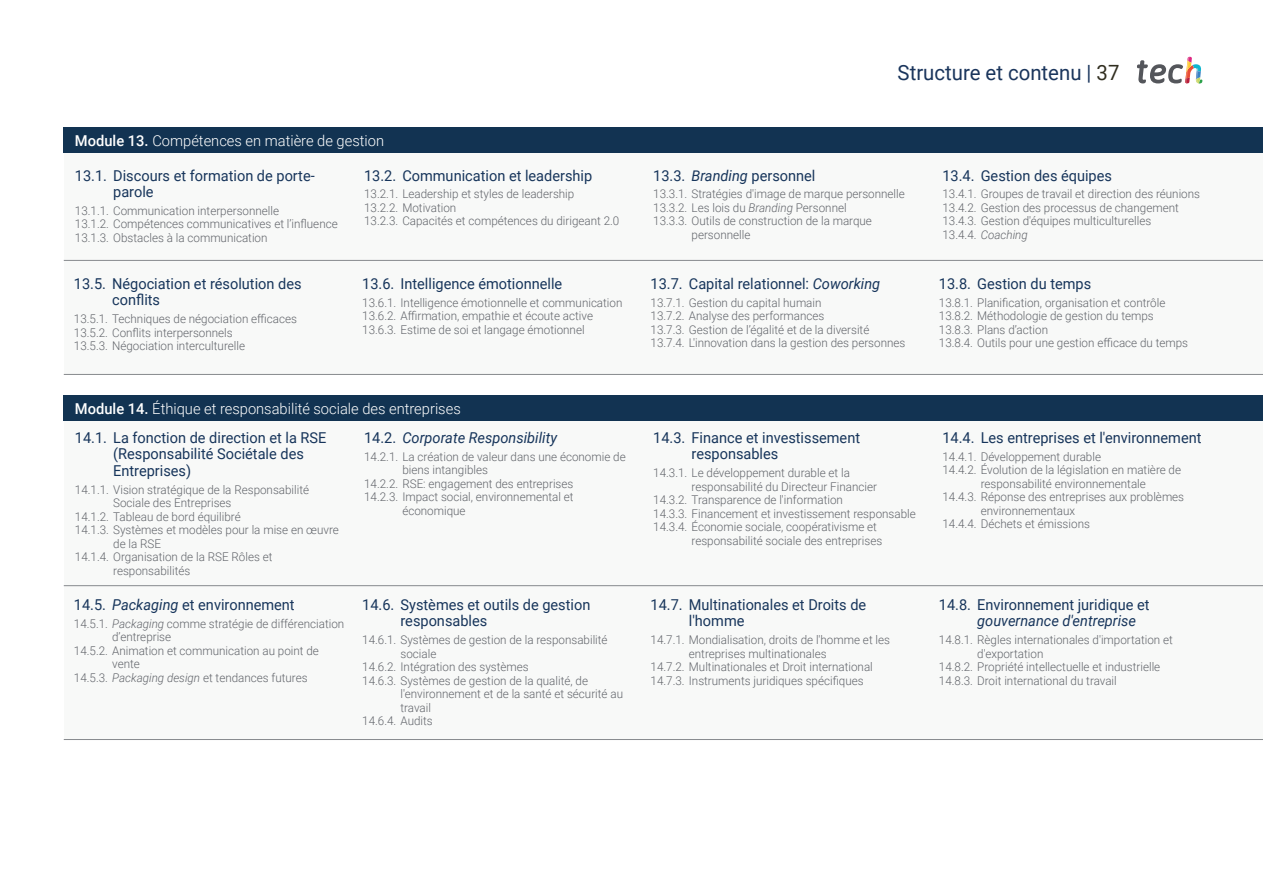
<style>
.page{position:relative;width:1263px;height:893px;background:#fff}
.page>*{position:absolute;margin:0;border:0;box-sizing:border-box;transform-origin:0 0}
.t1{font:21px "Roboto";color:#1a355c}
.t2{font:15px/16.5px "Roboto";color:#17355b}
.t3{font:300 15px "Roboto";color:#fff}
.t4{font:italic 15px "Roboto";color:#17355b}
.t5{font:300 12px/13.5px "Roboto";color:#61646a}
.s1{font-weight:500}
.s2{font-style:italic}
.s3{font-style:normal}
.s4{color:#312e20}
</style>
<div class="page">
<svg style="left:1137px;top:57px;width:65px;height:27px"></svg>
<div style="left:64px;top:153px;width:1199px;height:222px;background:#f8f9f8"></div>
<div style="left:64px;top:421px;width:1199px;height:318px;background:#f8f9f8"></div>
<hr style="left:64px;top:260px;width:1199px;height:1px;background:#878a8e">
<hr style="left:64px;top:585px;width:1199px;height:1px;background:#878a8e">
<hr style="left:64px;top:374px;width:1199px;height:1px;background:#878a8e">
<hr style="left:64px;top:739px;width:1199px;height:1px;background:#878a8e">
<div style="left:64px;top:128px;width:1199px;height:25px;background:#123352"></div>
<div style="left:64px;top:395px;width:1199px;height:26px;background:#123352"></div>
<p class="t3" style="left:75px;top:130px;width:311px"><span class="s1">Module 13.</span> Compétences en matière de gestion</p>
<p class="t2" style="left:113px;top:166px;width:203px;text-indent:-38px">13.1. Discours et formation de porte&shy;parole</p>
<p class="t5" style="left:75px;top:203px;width:264px">13.1.1. Communication interpersonnelle<br>13.1.2. Compétences communicatives et l’influence<br>13.1.3. Obstacles à la communication</p>
<p class="t2" style="left:112px;top:275px;width:191px;text-indent:-38px">13.5. Négociation et résolution des conflits</p>
<p class="t5" style="left:74px;top:312px;width:225px">13.5.1. Techniques de négociation efficaces<br>13.5.2. Conflits interpersonnels<br>13.5.3. Négociation interculturelle</p>
<p class="t2" style="left:364px;top:166px;width:230px">13.2. Communication et leadership</p>
<p class="t5" style="left:364px;top:187px;width:257px">13.2.1. Leadership et styles de leadership<br>13.2.2. Motivation<br>13.2.3. Capacités et compétences du dirigeant 2.0</p>
<p class="t2" style="left:362px;top:275px;width:202px">13.6. Intelligence émotionnelle</p>
<p class="t5" style="left:362px;top:295px;width:262px">13.6.1. Intelligence émotionnelle et communication<br>13.6.2. Affirmation, empathie et écoute active<br>13.6.3. Estime de soi et langage émotionnel</p>
<p class="t3" style="left:75px;top:398px;width:387px"><span class="s1">Module 14.</span> Éthique et responsabilité sociale des entreprises</p>
<p class="t2" style="left:113px;top:429px;width:215px;text-indent:-38px">14.1. La fonction de direction et la RSE (Responsabilité Sociétale des<br>Entreprises)</p>
<p class="t5" style="left:75px;top:482px;width:236px">14.1.1. Vision stratégique de la Responsabilité</p>
<p class="t5" style="left:113px;top:496px;width:120px">Sociale des Entreprises</p>
<p class="t5" style="left:75px;top:509px;width:167px">14.1.2. Tableau de bord équilibré</p>
<p class="t5" style="left:75px;top:523px;width:265px">14.1.3. Systèmes et modèles pour la mise en œuvre</p>
<p class="t5" style="left:113px;top:536px;width:49px">de la RSE</p>
<p class="t5" style="left:75px;top:550px;width:199px">14.1.4. Organisation de la RSE Rôles et</p>
<p class="t5" style="left:113px;top:563px;width:79px">responsabilités</p>
<p class="t2" style="left:74px;top:596px;width:222px">14.5. <span class="s2">Packaging</span> et environnement</p>
<p class="t5" style="left:74px;top:616px;width:272px">14.5.1. <span class="s2">Packaging</span> comme stratégie de différenciation</p>
<p class="t5" style="left:112px;top:630px;width:61px">d’entreprise</p>
<p class="t5" style="left:74px;top:643px;width:247px">14.5.2. Animation et communication au point de</p>
<p class="t5" style="left:112px;top:657px;width:29px">vente</p>
<p class="t5" style="left:74px;top:670px;width:235px">14.5.3. <span class="s2">Packaging design</span> et tendances futures</p>
<p class="t4" style="left:364px;top:427px;width:195px"><span class="s3">14.2.</span> Corporate Responsibility</p>
<p class="t5" style="left:364px;top:449px;width:263px">14.2.1. La création de valeur dans une économie de</p>
<p class="t5" style="left:402px;top:463px;width:87px">biens intangibles</p>
<p class="t5" style="left:364px;top:476px;width:211px">14.2.2. RSE: engagement des entreprises</p>
<p class="t5" style="left:364px;top:490px;width:211px">14.2.3. Impact social, environnemental et</p>
<p class="t5" style="left:402px;top:503px;width:65px">économique</p>
<p class="t2" style="left:400px;top:596px;width:191px;text-indent:-38px">14.6. Systèmes et outils de gestion responsables</p>
<p class="t5" style="left:362px;top:633px;width:247px">14.6.1. Systèmes de gestion de la responsabilité</p>
<p class="t5" style="left:400px;top:646px;width:37px">sociale</p>
<p class="t5" style="left:362px;top:660px;width:168px">14.6.2. Intégration des systèmes</p>
<p class="t5" style="left:362px;top:673px;width:227px">14.6.3. Systèmes de gestion de la qualité, de</p>
<p class="t5" style="left:400px;top:687px;width:224px">l'environnement et de la santé et sécurité au</p>
<p class="t5" style="left:400px;top:700px;width:32px">travail</p>
<p class="t5" style="left:362px;top:714px;width:72px">14.6.4. Audits</p>
<h1 class="t1" style="left:898px;top:57px;width:223px">Structure et contenu | <span class="s4">37</span></h1>
<p class="t2" style="left:653px;top:166px;width:164px">13.3. <span class="s2">Branding</span> personnel</p>
<p class="t5" style="left:653px;top:187px;width:253px">13.3.1. Stratégies d'image de marque personnelle</p>
<p class="t5" style="left:653px;top:200px;width:195px">13.3.2. Les lois du <span class="s2">Branding</span> Personnel</p>
<p class="t5" style="left:653px;top:214px;width:220px">13.3.3. Outils de construction de la marque</p>
<p class="t5" style="left:691px;top:227px;width:60px">personnelle</p>
<p class="t2" style="left:651px;top:275px;width:231px">13.7. Capital relationnel: <span class="s2">Coworking</span></p>
<p class="t5" style="left:651px;top:295px;width:256px">13.7.1. Gestion du capital humain<br>13.7.2. Analyse des performances<br>13.7.3. Gestion de l’égalité et de la diversité 13.7.4. L'innovation dans la gestion des personnes</p>
<p class="t2" style="left:942px;top:166px;width:171px">13.4. Gestion des équipes</p>
<p class="t5" style="left:942px;top:187px;width:259px">13.4.1. Groupes de travail et direction des réunions 13.4.2. Gestion des processus de changement 13.4.3. Gestion d'équipes multiculturelles<br>13.4.4. <span class="s2">Coaching</span></p>
<p class="t2" style="left:939px;top:275px;width:154px">13.8. Gestion du temps</p>
<p class="t5" style="left:939px;top:295px;width:251px">13.8.1. Planification, organisation et contrôle 13.8.2. Méthodologie de gestion du temps 13.8.3. Plans d’action<br>13.8.4. Outils pour une gestion efficace du temps</p>
<p class="t2" style="left:691px;top:429px;width:170px;text-indent:-38px">14.3. Finance et investissement responsables</p>
<p class="t5" style="left:653px;top:466px;width:198px">14.3.1. Le développement durable et la</p>
<p class="t5" style="left:691px;top:479px;width:187px">responsabilité du Directeur Financier</p>
<p class="t5" style="left:653px;top:493px;width:191px">14.3.2. Transparence de l'information</p>
<p class="t5" style="left:653px;top:506px;width:264px">14.3.3. Financement et investissement responsable</p>
<p class="t5" style="left:653px;top:520px;width:225px">14.3.4. Économie sociale, coopérativisme et</p>
<p class="t5" style="left:691px;top:533px;width:192px">responsabilité sociale des entreprises</p>
<p class="t2" style="left:689px;top:596px;width:179px;text-indent:-38px">14.7. Multinationales et Droits de l'homme</p>
<p class="t5" style="left:651px;top:633px;width:241px">14.7.1. Mondialisation, droits de l'homme et les</p>
<p class="t5" style="left:689px;top:646px;width:139px">entreprises multinationales</p>
<p class="t5" style="left:651px;top:660px;width:224px">14.7.2. Multinationales et Droit international</p>
<p class="t5" style="left:651px;top:673px;width:215px">14.7.3. Instruments juridiques spécifiques</p>
<p class="t2" style="left:942px;top:429px;width:261px">14.4. Les entreprises et l'environnement</p>
<p class="t5" style="left:942px;top:449px;width:160px">14.4.1. Développement durable</p>
<p class="t5" style="left:942px;top:463px;width:240px">14.4.2. Évolution de la législation en matière de</p>
<p class="t5" style="left:981px;top:476px;width:167px">responsabilité environnementale</p>
<p class="t5" style="left:942px;top:490px;width:243px">14.4.3. Réponse des entreprises aux problèmes</p>
<p class="t5" style="left:981px;top:503px;width:96px">environnementaux</p>
<p class="t5" style="left:942px;top:517px;width:149px">14.4.4. Déchets et émissions</p>
<p class="t2" style="left:939px;top:596px;width:212px">14.8. Environnement juridique et</p>
<p class="t4" style="left:977px;top:610px;width:160px">gouvernance d'entreprise</p>
<p class="t5" style="left:939px;top:633px;width:235px">14.8.1. Règles internationales d'importation et</p>
<p class="t5" style="left:977px;top:646px;width:68px">d'exportation</p>
<p class="t5" style="left:939px;top:660px;width:223px">14.8.2. Propriété intellectuelle et industrielle</p>
<p class="t5" style="left:939px;top:673px;width:179px">14.8.3. Droit international du travail</p>
</div>
